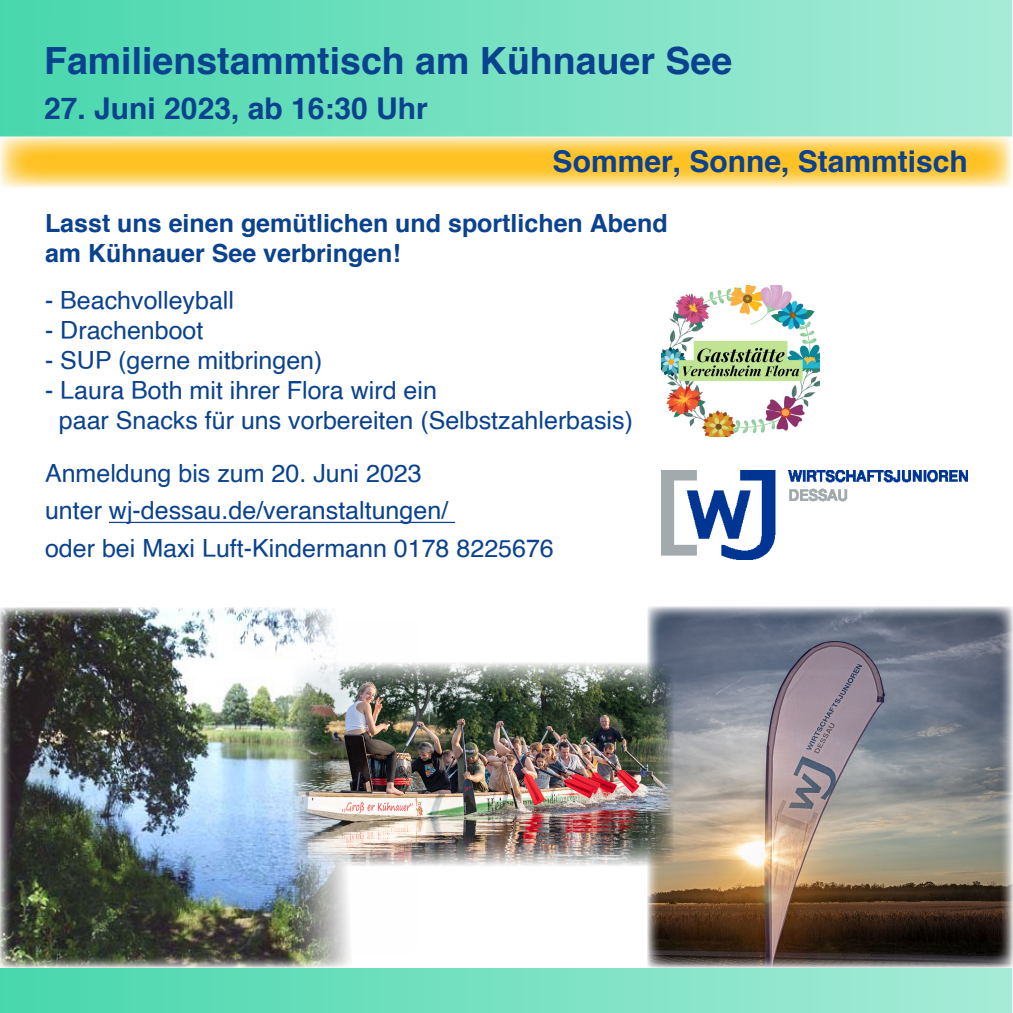
<style>
.page{position:relative;width:1013px;height:1013px;background:#fff}
.page>*{position:absolute;margin:0;border:0;box-sizing:border-box;transform-origin:0 0}
.t1{font:700 37.5px "Helvetica";color:#0a428f}
.t2{font:700 30px "Helvetica";color:#0a428f}
.t3{font:25px "Helvetica";color:#0a428f}
.t4{font:700 25px "Helvetica";color:#0a428f}
</style>
<div class="page">
<svg style="left:0;top:136px;width:1012px;height:52px;background:#fcd262"></svg>
<hr style="left:109px;top:522px;width:346px;height:1px;background:#0a428f">
<div style="left:0;top:968px;width:1012px;height:44px;background:linear-gradient(to right,#48d7ac,#a7ecd7);border:1px solid #47d7ac"></div>
<img style="left:661px;top:471px;width:306px;height:89px">
<div style="left:0;top:0;width:1012px;height:136px;background:linear-gradient(to right,#48d7ac,#a7ecd7);border:1px solid #47d7ac"></div>
<img style="left:0;top:607px;width:431px;height:360px">
<img style="left:647px;top:606px;width:365px;height:361px">
<img style="left:293px;top:663px;width:380px;height:203px">
<img style="left:661px;top:286px;width:159px;height:150px">
<p class="t1" style="left:44px;top:37px;width:689px">Familienstammtisch am Kühnauer See</p>
<p class="t2" style="left:44px;top:89px;width:385px">27. Juni 2023, ab 16:30 Uhr</p>
<p class="t2" style="left:552px;top:142px;width:417px">Sommer, Sonne, Stammtisch</p>
<p class="t4" style="left:45px;top:207px;width:624px">Lasst uns einen gemütlichen und sportlichen Abend</p>
<p class="t4" style="left:45px;top:237px;width:357px">am Kühnauer See verbringen!</p>
<p class="t3" style="left:45px;top:281px;width:190px">- Beachvolleyball</p>
<p class="t3" style="left:45px;top:311px;width:160px">- Drachenboot</p>
<p class="t3" style="left:45px;top:341px;width:279px">- SUP (gerne mitbringen)</p>
<p class="t3" style="left:45px;top:371px;width:393px">- Laura Both mit ihrer Flora wird ein</p>
<p class="t3" style="left:59px;top:401px;width:575px">paar Snacks für uns vorbereiten (Selbstzahlerbasis)</p>
<p class="t3" style="left:45px;top:454px;width:378px">Anmeldung bis zum 20. Juni 2023</p>
<p class="t3" style="left:45px;top:491px;width:404px">unter wj-dessau.de/veranstaltungen/</p>
<p class="t3" style="left:45px;top:529px;width:510px">oder bei Maxi Luft-Kindermann 0178 8225676</p>
</div>
